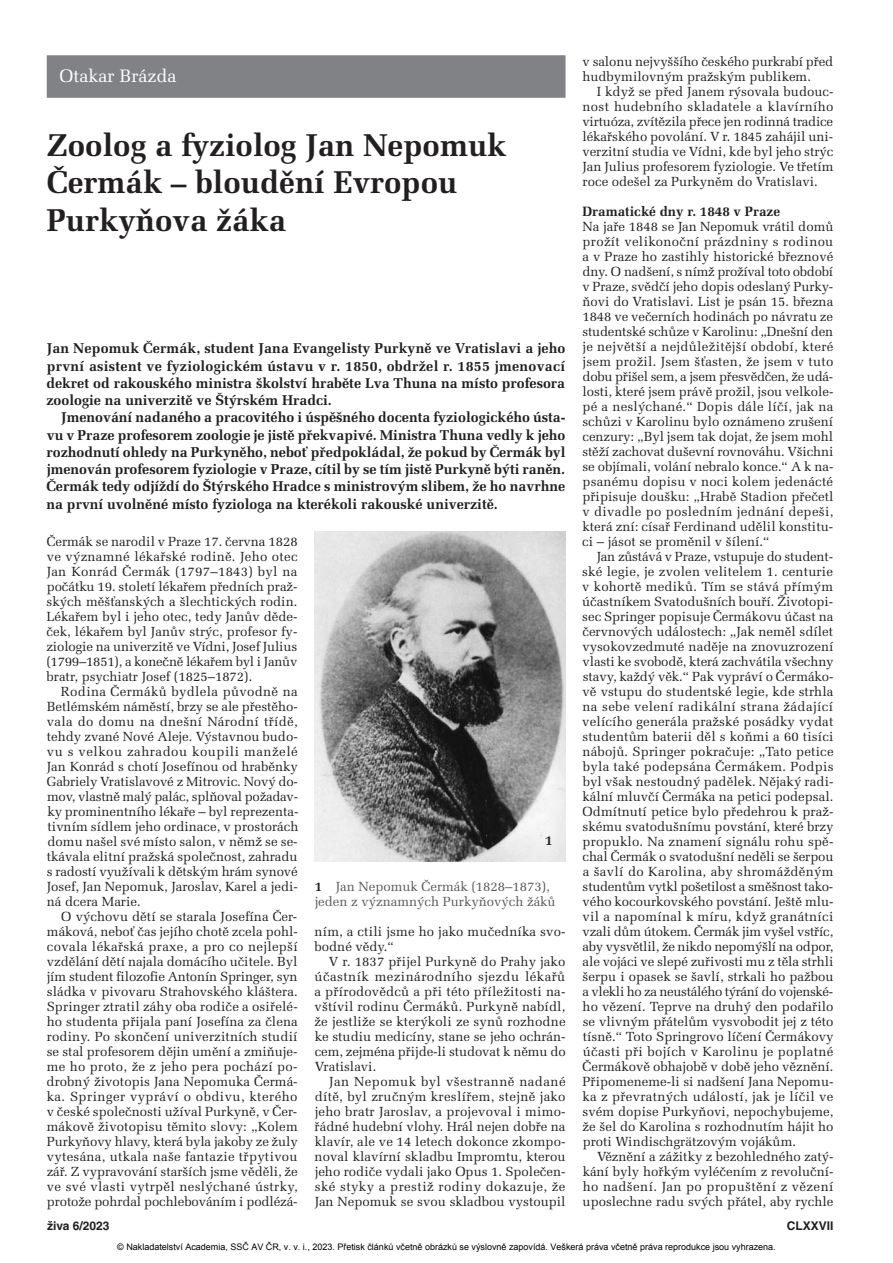
<style>
.page{position:relative;width:893px;height:1263px;background:#fff}
.page>*{position:absolute;margin:0;border:0;box-sizing:border-box;transform-origin:0 0}
.t1{font:700 31.5px/37.5px "Melior CE";color:#231f20}
.t2{font:18px "Melior CE";color:#fff}
.t3{font:700 14.25px/17.2px "Melior CE";color:#231f20;text-align:justify}
.t4{font:700 13.5px "Melior CE";color:#231f20}
.t5{font:13.2px/15px "Melior CE";color:#231f20;text-align:justify}
.t6{font:13.2px/15px "Melior CE";color:#57585a}
.t7{font:700 12px "Helvetica CE";color:#231f20}
.t8{font:9px "Arial";color:#000}
.s1{font-weight:700;color:#231f20}
</style>
<div class="page">
<div style="left:47px;top:55px;width:519px;height:43px;background:#808285"></div>
<img style="left:315px;top:531px;width:251px;height:330px">
<h2 class="t2" style="left:60px;top:70px;width:118px">Otakar Brázda</h2>
<h1 class="t1" style="left:47px;top:130px;width:461px">Zoolog a fyziolog Jan Nepomuk<br>Čermák – bloudění Evropou<br>Purkyňova žáka</h1>
<p class="t3" style="left:46px;top:341px;width:521px">Jan Nepomuk Čermák, student Jana Evangelisty Purkyně ve Vratislavi a jeho první asistent ve fyziologickém ústavu v r. 1850, obdržel r. 1855 jmenovací dekret od rakouského ministra školství hraběte Lva Thuna na místo profesora zoologie na univerzitě ve Štýrském Hradci.</p>
<p class="t3" style="left:46px;top:411px;width:521px;text-indent:15px">Jmenování nadaného a pracovitého i úspěšného docenta fyziologického ústa&shy;vu v Praze profesorem zoologie je jistě překvapivé. Ministra Thuna vedly k jeho rozhodnutí ohledy na Purkyněho, neboť předpokládal, že pokud by Čermák byl jmenován profesorem fyziologie v Praze, cítil by se tím jistě Purkyně býti raněn.<br>Čermák tedy odjíždí do Štýrského Hradce s ministrovým slibem, že ho navrhne na první uvolněné místo fyziologa na kterékoli rakouské univerzitě.</p>
<p class="t5" style="left:46px;top:536px;width:253px">Čermák se narodil v Praze 17. června 1828 ve významné lékařské rodině. Jeho otec Jan Konrád Čermák (1797–1843) byl na počátku 19. století lékařem předních praž&shy;ských měšťanských a šlechtických rodin.<br>Lékařem byl i jeho otec, tedy Janův děde&shy;ček, lékařem byl Janův strýc, profesor fy - ziologie na univerzitě ve Vídni, Josef Julius (1799–1851), a konečně lékařem byl i Janův bratr, psychiatr Josef (1825–1872).</p>
<p class="t5" style="left:47px;top:686px;width:253px;text-indent:14px">Rodina Čermáků bydlela původně na Betlémském náměstí, brzy se ale přestěho&shy;vala do domu na dnešní Národní třídě, tehdy zvané Nové Aleje. Výstavnou budo&shy;vu s velkou zahradou koupili manželé Jan Konrád s chotí Josefínou od hraběnky Gabriely Vratislavové z Mitrovic. Nový do - mov, vlastně malý palác, splňoval požadav&shy;ky prominentního lékaře – byl reprezenta&shy;tivním sídlem jeho ordinace, v prostorách domu našel své místo salon, v němž se se - tkávala elitní pražská společnost, zahradu s radostí využívali k dětským hrám synové Josef, Jan Nepomuk, Jaroslav, Karel a jedi&shy;ná dcera Marie.</p>
<p class="t5" style="left:47px;top:911px;width:253px;text-indent:15px">O výchovu dětí se starala Josefína Čer&shy;máková, neboť čas jejího chotě zcela pohl&shy;covala lékařská praxe, a pro co nejlepší vzdělání dětí najala domácího učitele. Byl jím student filozofie Antonín Springer, syn sládka v pivovaru Strahovského kláštera.<br>Springer ztratil záhy oba rodiče a osiřelé&shy;ho studenta přijala paní Josefína za člena rodiny. Po skončení univerzitních studií se stal profesorem dějin umění a zmiňuje&shy;me ho proto, že z jeho pera pochází po - drobný životopis Jana Nepomuka Čermá&shy;ka. Springer vypráví o obdivu, kterého v české společnosti užíval Purkyně, v Čer&shy;mákově životopisu těmito slovy: „Kolem Purkyňovy hlavy, která byla jakoby ze žuly vyte sána, utkala naše fantazie třpytivou zář. Z vypravování starších jsme věděli, že ve své vlasti vytrpěl neslýchané ústrky, protože pohrdal pochlebováním i podlézá-</p>
<p class="t4" style="left:545px;top:836px;width:9px">1</p>
<p class="t6" style="left:315px;top:881px;width:243px"><span class="s1">1</span> Jan Nepomuk Čermák (1828–1873), jeden z významných Purkyňových žáků</p>
<p class="t5" style="left:315px;top:926px;width:253px">ním, a ctili jsme ho jako mučedníka svo&shy;bodné vědy.“</p>
<p class="t5" style="left:314px;top:956px;width:253px;text-indent:15px">V r. 1837 přijel Purkyně do Prahy jako účastník mezinárodního sjezdu lékařů a přírodovědců a při této příležitosti na - vštívil rodinu Čermáků. Purkyně nabídl, že jestliže se kterýkoli ze synů rozhodne ke studiu medicíny, stane se jeho ochrán&shy;cem, zejména přijde-li studovat k němu do Vratislavi.</p>
<p class="t5" style="left:315px;top:1076px;width:253px;text-indent:15px">Jan Nepomuk byl všestranně nadané dítě, byl zručným kreslířem, stejně jako jeho bratr Jaroslav, a projevoval i mimo&shy;řádné hudební vlohy. Hrál nejen dobře na klavír, ale ve 14 letech dokonce zkompo&shy;noval klavírní skladbu Impromtu, kterou jeho rodiče vydali jako Opus 1. Společen&shy;ské styky a prestiž rodiny dokazuje, že Jan Nepomuk se svou skladbou vystoupil</p>
<p class="t5" style="left:582px;top:56px;width:252px">v salonu nejvyššího českého purkrabí před hudbymilovným pražským publikem.</p>
<p class="t5" style="left:582px;top:86px;width:253px;text-indent:15px">I když se před Janem rýsovala budouc&shy;nost hudebního skladatele a klavírního virtuóza, zvítězila přece jen rodinná tradice lékařského povolání. V r. 1845 zahájil uni&shy;verzitní studia ve Vídni, kde byl jeho strýc Jan Julius profesorem fyziologie. Ve třetím roce odešel za Purkyněm do Vratislavi.</p>
<p class="t4" style="left:583px;top:207px;width:199px">Dramatické dny r. 1848 v Praze</p>
<p class="t5" style="left:582px;top:221px;width:253px">Na jaře 1848 se Jan Nepomuk vrátil domů prožít velikonoční prázdniny s rodinou a v Praze ho zastihly historické březnové dny. O nadšení, s nímž prožíval toto období v Praze, svědčí jeho dopis odeslaný Purky&shy;ňovi do Vratislavi. List je psán 15. března 1848 ve večerních hodinách po návratu ze studentské schůze v Karolinu: „Dnešní den je největší a nejdůležitější období, které jsem prožil. Jsem šťasten, že jsem v tuto dobu přišel sem, a jsem přesvědčen, že udá&shy;losti, které jsem právě prožil, jsou velkole&shy;pé a neslýchané.“ Dopis dále líčí, jak na schůzi v Karolinu bylo oznámeno zrušení cenzury: „Byl jsem tak dojat, že jsem mohl stěží zachovat duševní rovnováhu. Všichni se objímali, volání nebralo konce.“ A k na - psanému dopisu v noci kolem jedenácté připisuje doušku: „Hrabě Stadion přečetl v divadle po posledním jednání depeši, která zní: císař Ferdinand udělil konstitu&shy;ci – jásot se proměnil v šílení.“</p>
<p class="t5" style="left:582px;top:551px;width:253px;text-indent:15px">Jan zůstává v Praze, vstupuje do student&shy;ské legie, je zvolen velitelem 1. centurie v kohortě mediků. Tím se stává přímým účastníkem Svatodušních bouří. Životopi&shy;sec Springer popisuje Čermákovu účast na červnových událostech: „Jak neměl sdílet vysokovzedmuté naděje na znovuzrození vlasti ke svobodě, která zachvátila všechny stavy, každý věk.“ Pak vypráví o Čermáko&shy;vě vstupu do studentské legie, kde strhla na sebe velení radikální strana žádající velícího generála pražské posádky vydat studentům baterii děl s koňmi a 60 tisíci nábojů. Springer pokračuje: „Tato petice byla také podepsána Čermákem. Podpis byl však nestoudný padělek. Nějaký radi&shy;kální mluvčí Čermáka na petici podepsal.<br>Odmítnutí petice bylo předehrou k praž&shy;skému svatodušnímu povstání, které brzy propuklo. Na znamení signálu rohu spě&shy;chal Čermák o svatodušní neděli se šerpou a šavlí do Karolina, aby shromážděným studentům vytkl pošetilost a směšnost tako&shy;vého kocourkovského povstání. Ještě mlu&shy;vil a napomínal k míru, když granátníci vzali dům útokem. Čermák jim vyšel vstříc, aby vysvětlil, že nikdo nepomýšlí na odpor, ale vojáci ve slepé zuřivosti mu z těla strhli šerpu i opasek se šavlí, strkali ho pažbou a vlekli ho za neustálého týrání do vojenské&shy;ho vězení. Teprve na druhý den podařilo se vlivným přátelům vysvobodit jej z této tísně.“ Toto Springrovo líčení Čermákovy účasti při bojích v Karolinu je poplatné Čermákově obhajobě v době jeho věznění.<br>Připomeneme-li si nadšení Jana Nepomu&shy;ka z převratných událostí, jak je líčil ve svém dopise Purkyňovi, nepochybujeme, že šel do Karolina s rozhodnutím hájit ho proti Windischgrätzovým vojákům.</p>
<p class="t5" style="left:583px;top:1151px;width:252px;text-indent:14px">Věznění a zážitky z bezohledného zatý&shy;kání byly hořkým vyléčením z revoluční&shy;ho nadšení. Jan po propuštění z vězení uposlechne radu svých přátel, aby rychle</p>
<p class="t7" style="left:47px;top:1221px;width:64px">živa 6/2023</p>
<p class="t7" style="left:787px;top:1221px;width:48px">CLXXVII</p>
<p class="t8" style="left:117px;top:1241px;width:660px">© Nakladatelství Academia, SSČ AV ČR, v. v. i., 2023. Přetisk článků včetně obrázků se výslovně zapovídá. Veškerá práva včetně práva reprodukce jsou vyhrazena.</p>
</div>
